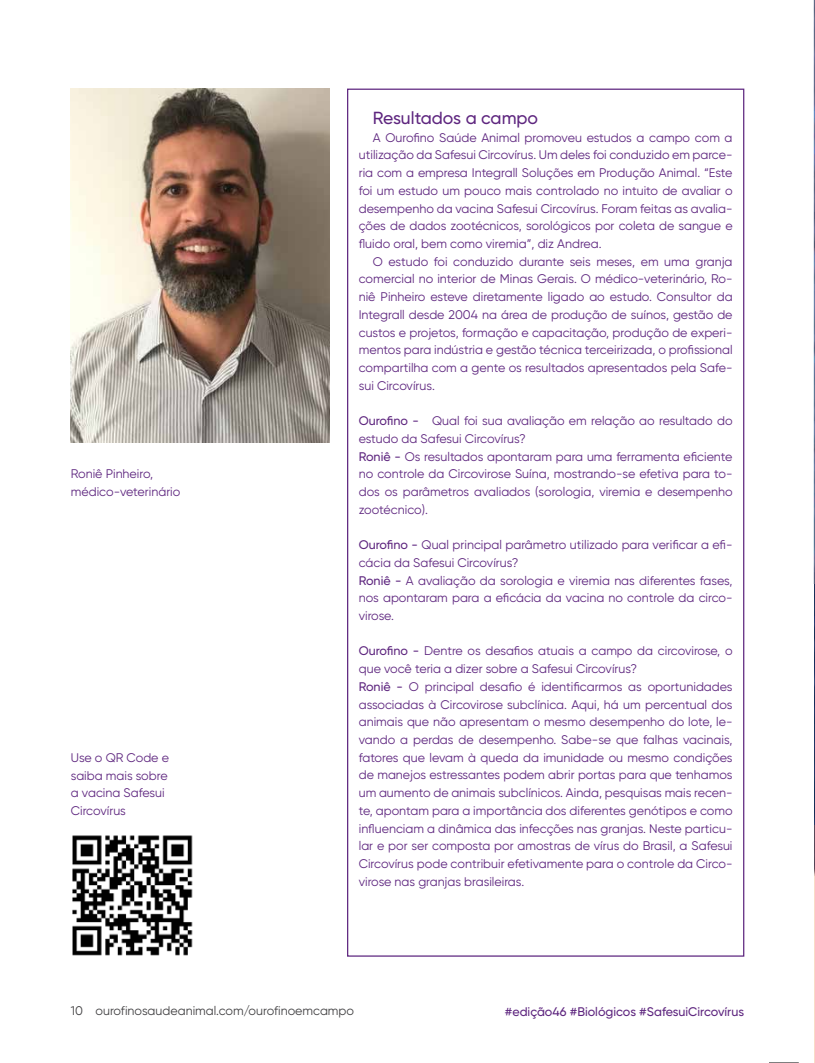
<style>
.page{position:relative;width:815px;height:1063px;background:#fff}
.page>*{position:absolute;margin:0;border:0;box-sizing:border-box;transform-origin:0 0}
.t1{font:500 17.5px "Gilroy";color:#5e267f}
.t2{font:12.5px/17.8px "Gilroy";color:#5e267f}
.t3{font:12.5px "Gilroy";color:#414042}
.t4{font:500 12.5px "Gilroy";color:#5e267f}
.s1{font-weight:500}
</style>
<div class="page">
<img style="left:814px;top:584px;width:1px;height:241px">
<img style="left:814px;top:0;width:1px;height:584px">
<svg style="left:814px;top:825px;width:1px;height:238px"></svg>
<svg style="left:770px;top:1062px;width:29px;height:1px"></svg>
<img style="left:71px;top:89px;width:259px;height:354px">
<img style="left:72px;top:835px;width:121px;height:121px">
<p class="t2" style="left:71px;top:465px;width:111px">Roniê Pinheiro, médico-veterinário</p>
<p class="t2" style="left:71px;top:748px;width:100px">Use o QR Code e saiba mais sobre a vacina Safesui<br>Circovírus</p>
<h1 class="t1" style="left:373px;top:107px;width:167px">Resultados a campo</h1>
<p class="t2" style="left:359px;top:128px;width:375px;text-align:justify;text-indent:14px">A Ourofino Saúde Animal promoveu estudos a campo com a utilização da Safesui Circovírus. Um deles foi conduzido em parce&shy;ria com a empresa Integrall Soluções em Produção Animal. “Este foi um estudo um pouco mais controlado no intuito de avaliar o desempenho da vacina Safesui Circovírus. Foram feitas as avalia&shy;ções de dados zootécnicos, sorológicos por coleta de sangue e fluido oral, bem como viremia”, diz Andrea.</p>
<p class="t2" style="left:359px;top:252px;width:375px;text-align:justify;text-indent:14px">O estudo foi conduzido durante seis meses, em uma granja comercial no interior de Minas Gerais. O médico-veterinário, Ro&shy;niê Pinheiro esteve diretamente ligado ao estudo. Consultor da Integrall desde 2004 na área de produção de suínos, gestão de custos e projetos, formação e capacitação, produção de experi&shy;mentos para indústria e gestão técnica terceirizada, o profissional compartilha com a gente os resultados apresentados pela Safe&shy;sui Circovírus.</p>
<p class="t2" style="left:359px;top:412px;width:375px"><span class="s1">Ourofino -</span> Qual foi sua avaliação em relação ao resultado do estudo da Safesui Circovírus?<br><span class="s1">Roniê -</span> Os resultados apontaram para uma ferramenta eficiente no controle da Circovirose Suína, mostrando-se efetiva para to&shy;dos os parâmetros avaliados (sorologia, viremia e desempenho zootécnico).</p>
<p class="t2" style="left:359px;top:536px;width:375px"><span class="s1">Ourofino -</span> Qual principal parâmetro utilizado para verificar a efi&shy;cácia da Safesui Circovírus?<br><span class="s1">Roniê -</span> A avaliação da sorologia e viremia nas diferentes fases, nos apontaram para a eficácia da vacina no controle da circo&shy;virose.</p>
<p class="t2" style="left:359px;top:642px;width:375px"><span class="s1">Ourofino -</span> Dentre os desafios atuais a campo da circovirose, o que você teria a dizer sobre a Safesui Circovírus?<br><span class="s1">Roniê -</span> O principal desafio é identificarmos as oportunidades associadas à Circovirose subclínica. Aqui, há um percentual dos animais que não apresentam o mesmo desempenho do lote, le&shy;vando a perdas de desempenho. Sabe-se que falhas vacinais, fatores que levam à queda da imunidade ou mesmo condições de manejos estressantes podem abrir portas para que tenhamos um aumento de animais subclínicos. Ainda, pesquisas mais recen&shy;te, apontam para a importância dos diferentes genótipos e como influenciam a dinâmica das infecções nas granjas. Neste particu&shy;lar e por ser composta por amostras de vírus do Brasil, a Safesui Circovírus pode contribuir efetivamente para o controle da Circo&shy;virose nas granjas brasileiras.</p>
<p class="t3" style="left:71px;top:1003px;width:285px">10 ourofinosaudeanimal.com/ourofinoemcampo</p>
<p class="t4" style="left:505px;top:1004px;width:241px">#edição46 #Biológicos #SafesuiCircovírus</p>
</div>
